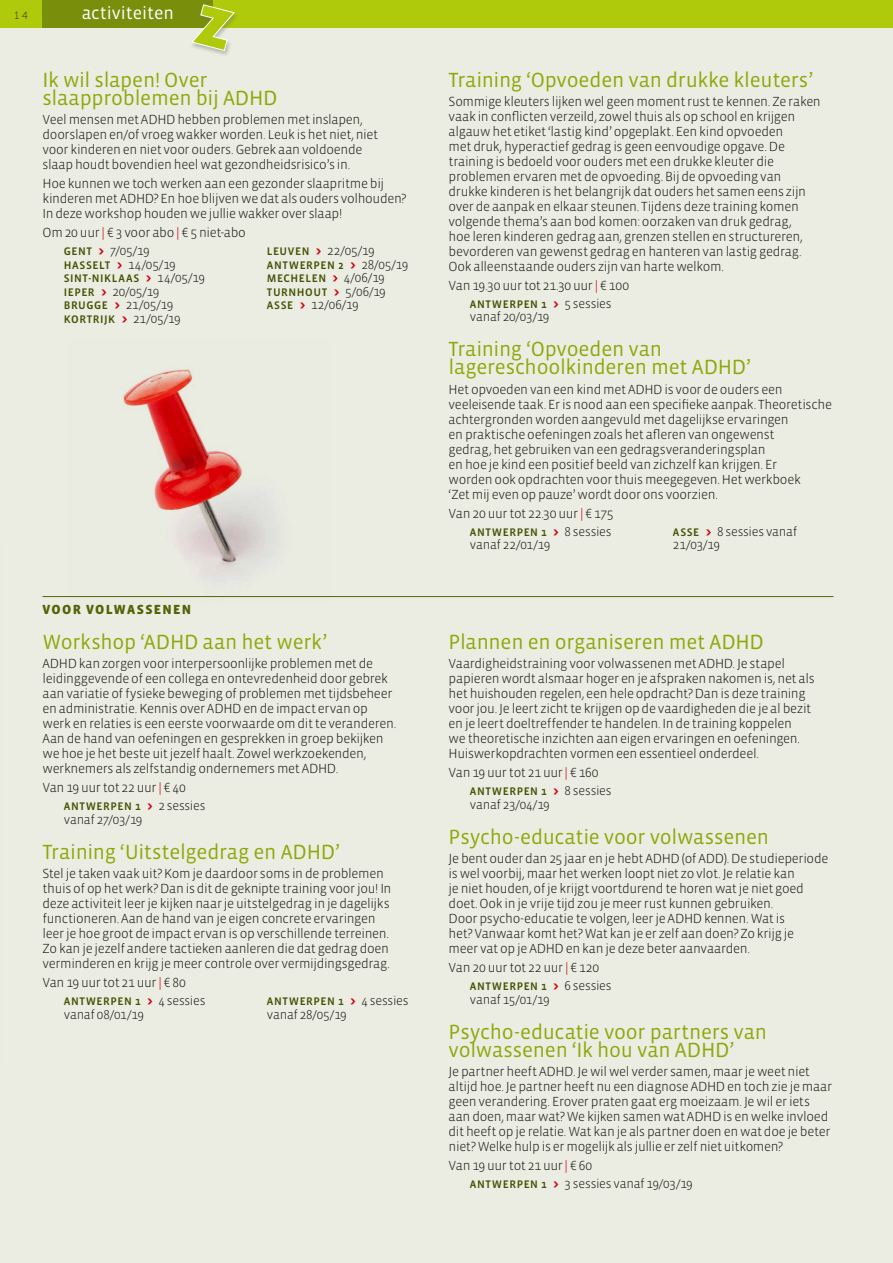
<style>
.page{position:relative;width:893px;height:1263px;background:#ebede2}
.page>*{position:absolute;margin:0;border:0;box-sizing:border-box;transform-origin:0 0}
.t1{font:21px/18px "Vista Sans";letter-spacing:-.01em;color:#9cb40d}
.t2{font:18px "Vista Sans";color:#fff}
.t3{font:300 13.5px/15px "Vista Sans";letter-spacing:-.025em;color:#1d1d1b}
.t4{font:900 13.5px "Vista Sans";letter-spacing:.095em;color:#5b6c08}
.t5{font:300 13.05px/13.5px "Vista Sans";letter-spacing:-.02em;color:#1d1d1b}
.t6{font:11.25px/13.5px "Vista Sans Med";letter-spacing:.045em;color:#4a5a05}
.t7{font:10.5px "Museo Sans 100";color:#1d1d1b}
.s1{color:#e30613}
.s2{font-family:"Vista Sans Med";font-weight:400;font-size:11.25px;color:#4a5a05}
.s3{font-weight:900;color:#e30613}
.s4{font-family:"Vista Sans";font-weight:900;font-size:13.05px;color:#e30613}
.s5{font-family:"Vista Sans";font-weight:300;font-size:13.05px;color:#1d1d1b}
</style>
<div class="page">
<div style="left:0;top:0;width:893px;height:28px;background:#afca0b"></div>
<div style="left:43px;top:0;width:170px;height:28px;background:#798e0b"></div>
<div style="left:190px;top:4px;width:50px;height:54px;background:#68726a;opacity:.4"></div>
<svg style="left:190px;top:4px;width:46px;height:48px"></svg>
<hr style="left:43px;top:596px;width:790px;height:1px;background:#5b6c08">
<img style="left:67px;top:369px;width:265px;height:229px">
<p class="t7" style="left:15px;top:10px;width:15px">14</p>
<h2 class="t2" style="left:65px;top:4px;width:53px">thema</h2>
<h2 class="t2" style="left:82px;top:4px;width:94px">activiteiten</h2>
<h1 class="t1" style="left:43px;top:71px;width:236px">Ik wil slapen! Over slaapproblemen bij ADHD</h1>
<p class="t3" style="left:43px;top:112px;width:337px">Veel mensen met ADHD hebben problemen met inslapen, doorslapen en/of vroeg wakker worden. Leuk is het niet, niet voor kinderen en niet voor ouders. Gebrek aan voldoende slaap houdt bovendien heel wat gezondheidsrisico’s in.</p>
<p class="t3" style="left:43px;top:176px;width:365px">Hoe kunnen we toch werken aan een gezonder slaapritme bij kinderen met ADHD? En hoe blijven we dat als ouders volhouden?<br>In deze workshop houden we jullie wakker over slaap!</p>
<p class="t3" style="left:43px;top:226px;width:205px">Om 20 uur <span class="s1">|</span> € 3 voor abo <span class="s1">|</span> € 5 niet-abo</p>
<p class="t5" style="left:64px;top:244px;width:114px"><span class="s2">GENT</span> <span class="s3">&gt;</span> 7/05/19<br><span class="s2">HASSELT</span> <span class="s3">&gt;</span> 14/05/19</p>
<p class="t6" style="left:64px;top:272px;width:143px">SINT-NIKLAAS <span class="s4">&gt;</span> <span class="s5">14/05/19</span></p>
<p class="t5" style="left:64px;top:285px;width:111px"><span class="s2">IEPER</span> <span class="s3">&gt;</span> 20/05/19<br><span class="s2">BRUGGE</span> <span class="s3">&gt;</span> 21/05/19</p>
<p class="t6" style="left:64px;top:312px;width:118px">KORTRIJK <span class="s4">&gt;</span> <span class="s5">21/05/19</span></p>
<p class="t5" style="left:267px;top:244px;width:109px"><span class="s2">LEUVEN</span> <span class="s3">&gt;</span> 22/05/19</p>
<p class="t6" style="left:267px;top:258px;width:143px">ANTWERPEN 2 <span class="s4">&gt;</span> <span class="s5">28/05/19<br></span>MECHELEN <span class="s4">&gt;</span> <span class="s5">4/06/19<br></span>TURNHOUT <span class="s4">&gt;</span> <span class="s5">5/06/19</span></p>
<p class="t5" style="left:267px;top:298px;width:93px"><span class="s2">ASSE</span> <span class="s3">&gt;</span> 12/06/19</p>
<p class="t4" style="left:43px;top:602px;width:150px">VOOR VOLWASSENEN</p>
<h1 class="t1" style="left:43px;top:633px;width:286px">Workshop ‘ADHD aan het werk’</h1>
<p class="t3" style="left:43px;top:656px;width:355px">ADHD kan zorgen voor interpersoonlijke problemen met de leidinggevende of een collega en ontevredenheid door gebrek aan variatie of fysieke beweging of problemen met tijdsbeheer en administratie. Kennis over ADHD en de impact ervan op werk en relaties is een eerste voorwaarde om dit te veranderen.<br>Aan de hand van oefeningen en gesprekken in groep bekijken we hoe je het beste uit jezelf haalt. Zowel werkzoekenden, werknemers als zelfstandig ondernemers met ADHD.</p>
<p class="t3" style="left:43px;top:781px;width:145px">Van 19 uur tot 22 uur <span class="s1">|</span> € 40</p>
<p class="t6" style="left:64px;top:800px;width:143px">ANTWERPEN 1 <span class="s4">&gt;</span> <span class="s5">2 sessies</span></p>
<p class="t5" style="left:64px;top:813px;width:80px">vanaf 27/03/19</p>
<h1 class="t1" style="left:43px;top:843px;width:299px">Training ‘Uitstelgedrag en ADHD’</h1>
<p class="t3" style="left:43px;top:866px;width:350px">Stel je taken vaak uit? Kom je daardoor soms in de problemen thuis of op het werk? Dan is dit de geknipte training voor jou! In deze activiteit leer je kijken naar je uitstelgedrag in je dagelijks functioneren. Aan de hand van je eigen concrete ervaringen leer je hoe groot de impact ervan is op verschillende terreinen.<br>Zo kan je jezelf andere tactieken aanleren die dat gedrag doen verminderen en krijg je meer controle over vermijdingsgedrag.</p>
<p class="t3" style="left:43px;top:975px;width:145px">Van 19 uur tot 21 uur <span class="s1">|</span> € 80</p>
<p class="t6" style="left:64px;top:995px;width:143px">ANTWERPEN 1 <span class="s4">&gt;</span> <span class="s5">4 sessies</span></p>
<p class="t5" style="left:64px;top:1008px;width:82px">vanaf 08/01/19</p>
<p class="t6" style="left:267px;top:995px;width:143px">ANTWERPEN 1 <span class="s4">&gt;</span> <span class="s5">4 sessies</span></p>
<p class="t5" style="left:267px;top:1008px;width:81px">vanaf 28/05/19</p>
<h1 class="t1" style="left:449px;top:71px;width:366px">Training ‘Opvoeden van drukke kleuters’</h1>
<p class="t3" style="left:449px;top:94px;width:374px">Sommige kleuters lijken wel geen moment rust te kennen. Ze raken vaak in conflicten verzeild, zowel thuis als op school en krijgen algauw het etiket ‘lastig kind’ opgeplakt. Een kind opvoeden<br>met druk, hyperactief gedrag is geen eenvoudige opgave. De training is bedoeld voor ouders met een drukke kleuter die problemen ervaren met de opvoeding. Bij de opvoeding van drukke kinderen is het belangrijk dat ouders het samen eens zijn over de aanpak en elkaar steunen. Tijdens deze training komen volgende thema’s aan bod komen: oorzaken van druk gedrag,<br>hoe leren kinderen gedrag aan, grenzen stellen en structureren, bevorderen van gewenst gedrag en hanteren van lastig gedrag.<br>Ook alleenstaande ouders zijn van harte welkom.</p>
<p class="t3" style="left:449px;top:278px;width:182px">Van 19.30 uur tot 21.30 uur <span class="s1">|</span> € 100</p>
<p class="t6" style="left:470px;top:298px;width:143px">ANTWERPEN 1 <span class="s4">&gt;</span> <span class="s5">5 sessies</span></p>
<p class="t5" style="left:470px;top:310px;width:81px">vanaf 20/03/19</p>
<h1 class="t1" style="left:449px;top:341px;width:304px">Training ‘Opvoeden van lagereschoolkinderen met ADHD’</h1>
<p class="t3" style="left:449px;top:382px;width:385px">Het opvoeden van een kind met ADHD is voor de ouders een veeleisende taak. Er is nood aan een specifieke aanpak. Theoretische achtergronden worden aangevuld met dagelijkse ervaringen<br>en praktische oefeningen zoals het afleren van ongewenst<br>gedrag, het gebruiken van een gedragsveranderingsplan<br>en hoe je kind een positief beeld van zichzelf kan krijgen. Er<br>worden ook opdrachten voor thuis meegegeven. Het werkboek<br>‘Zet mij even op pauze’ wordt door ons voorzien.</p>
<p class="t3" style="left:449px;top:506px;width:167px">Van 20 uur tot 22.30 uur <span class="s1">|</span> € 175</p>
<p class="t6" style="left:470px;top:525px;width:143px">ANTWERPEN 1 <span class="s4">&gt;</span> <span class="s5">8 sessies</span></p>
<p class="t5" style="left:470px;top:538px;width:82px">vanaf 22/01/19</p>
<p class="t5" style="left:673px;top:525px;width:126px"><span class="s2">ASSE</span> <span class="s3">&gt;</span> 8 sessies vanaf<br>21/03/19</p>
<h1 class="t1" style="left:449px;top:633px;width:317px">Plannen en organiseren met ADHD</h1>
<p class="t3" style="left:449px;top:656px;width:368px">Vaardigheidstraining voor volwassenen met ADHD. Je stapel papieren wordt alsmaar hoger en je afspraken nakomen is, net als het huishouden regelen, een hele opdracht? Dan is deze training voor jou. Je leert zicht te krijgen op de vaardigheden die je al bezit en je leert doeltreffender te handelen. In de training koppelen<br>we theoretische inzichten aan eigen ervaringen en oefeningen.<br>Huiswerkopdrachten vormen een essentieel onderdeel.</p>
<p class="t3" style="left:449px;top:766px;width:152px">Van 19 uur tot 21 uur <span class="s1">|</span> € 160</p>
<p class="t6" style="left:470px;top:785px;width:143px">ANTWERPEN 1 <span class="s4">&gt;</span> <span class="s5">8 sessies</span></p>
<p class="t5" style="left:470px;top:798px;width:81px">vanaf 23/04/19</p>
<h1 class="t1" style="left:449px;top:828px;width:322px">Psycho-educatie voor volwassenen</h1>
<p class="t3" style="left:449px;top:851px;width:381px">Je bent ouder dan 25 jaar en je hebt ADHD (of ADD). De studieperiode is wel voorbij, maar het werken loopt niet zo vlot. Je relatie kan<br>je niet houden, of je krijgt voortdurend te horen wat je niet goed doet. Ook in je vrije tijd zou je meer rust kunnen gebruiken.<br>Door psycho-educatie te volgen, leer je ADHD kennen. Wat is<br>het? Vanwaar komt het? Wat kan je er zelf aan doen? Zo krijg je<br>meer vat op je ADHD en kan je deze beter aanvaarden.</p>
<p class="t3" style="left:449px;top:960px;width:152px">Van 20 uur tot 22 uur <span class="s1">|</span> € 120</p>
<p class="t6" style="left:470px;top:980px;width:143px">ANTWERPEN 1 <span class="s4">&gt;</span> <span class="s5">6 sessies</span></p>
<p class="t5" style="left:470px;top:993px;width:81px">vanaf 15/01/19</p>
<h1 class="t1" style="left:449px;top:1023px;width:320px">Psycho-educatie voor partners van volwassenen ‘Ik hou van ADHD’</h1>
<p class="t3" style="left:449px;top:1064px;width:385px">Je partner heeft ADHD. Je wil wel verder samen, maar je weet niet altijd hoe. Je partner heeft nu een diagnose ADHD en toch zie je maar geen verandering. Erover praten gaat erg moeizaam. Je wil er iets aan doen, maar wat? We kijken samen wat ADHD is en welke invloed dit heeft op je relatie. Wat kan je als partner doen en wat doe je beter niet? Welke hulp is er mogelijk als jullie er zelf niet uitkomen?</p>
<p class="t3" style="left:449px;top:1158px;width:145px">Van 19 uur tot 21 uur <span class="s1">|</span> € 60</p>
<p class="t5" style="left:470px;top:1177px;width:224px"><span class="s2">ANTWERPEN 1</span> <span class="s3">&gt;</span> 3 sessies vanaf 19/03/19</p>
</div>
